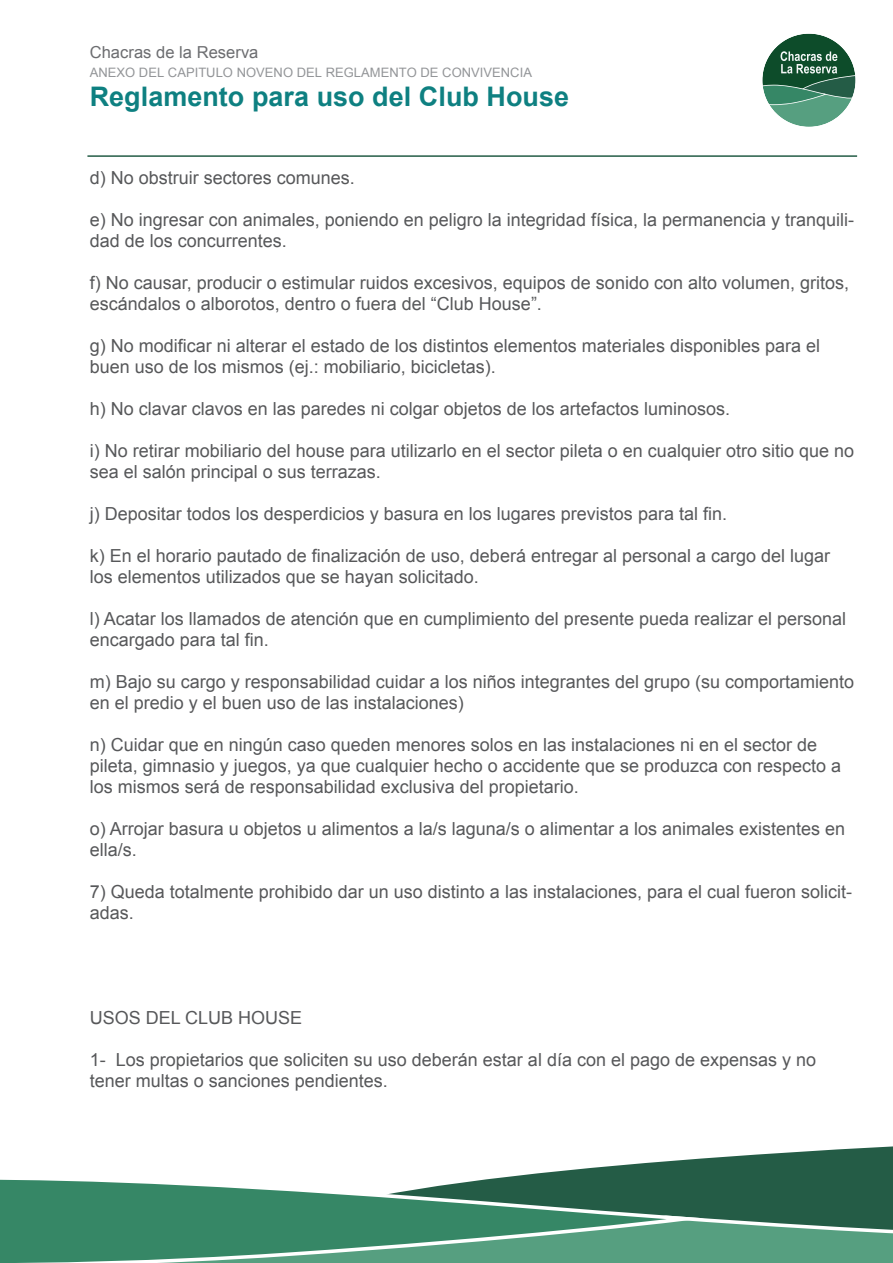
<style>
.page{position:relative;width:893px;height:1263px;background:#fff}
.page>*{position:absolute;margin:0;border:0;box-sizing:border-box;transform-origin:0 0}
.t1{font:700 27px "Arial";color:#0e8081}
.t2{font:18px/21px "Arial";color:#57585a}
.t3{font:16.5px "Arial";color:#6c6d70}
.t4{font:13.05px "Arial";color:#939598}
</style>
<div class="page">
<svg style="left:515px;top:1146px;width:378px;height:69px;fill:#245c46"></svg>
<svg style="left:704px;top:1215px;width:189px;height:48px;background:#58997e"></svg>
<svg style="left:0;top:1176px;width:704px;height:87px;background:#54957b"></svg>
<svg style="left:762px;top:33px;width:94px;height:94px"></svg>
<hr style="left:87px;top:155px;width:770px;height:2px;background:#245c46">
<p class="t3" style="left:90px;top:42px;width:170px">Chacras de la Reserva</p>
<p class="t4" style="left:90px;top:64px;width:444px">ANEXO DEL CAPITULO NOVENO DEL REGLAMENTO DE CONVIVENCIA</p>
<h1 class="t1" style="left:90px;top:79px;width:481px">Reglamento para uso del Club House</h1>
<p class="t2" style="left:90px;top:168px;width:267px">d) No obstruir sectores comunes.</p>
<p class="t2" style="left:90px;top:210px;width:766px">e) No ingresar con animales, poniendo en peligro la integridad física, la permanencia y tranquili&shy;dad de los concurrentes.</p>
<p class="t2" style="left:90px;top:273px;width:761px">f) No causar, producir o estimular ruidos excesivos, equipos de sonido con alto volumen, gritos, escándalos o alborotos, dentro o fuera del “Club House”.</p>
<p class="t2" style="left:90px;top:336px;width:732px">g) No modificar ni alterar el estado de los distintos elementos materiales disponibles para el buen uso de los mismos (ej.: mobiliario, bicicletas).</p>
<p class="t2" style="left:90px;top:399px;width:642px">h) No clavar clavos en las paredes ni colgar objetos de los artefactos luminosos.</p>
<p class="t2" style="left:90px;top:441px;width:766px">i) No retirar mobiliario del house para utilizarlo en el sector pileta o en cualquier otro sitio que no sea el salón principal o sus terrazas.</p>
<p class="t2" style="left:90px;top:504px;width:639px">j) Depositar todos los desperdicios y basura en los lugares previstos para tal fin.</p>
<p class="t2" style="left:90px;top:546px;width:742px">k) En el horario pautado de finalización de uso, deberá entregar al personal a cargo del lugar los elementos utilizados que se hayan solicitado.</p>
<p class="t2" style="left:90px;top:609px;width:758px">l) Acatar los llamados de atención que en cumplimiento del presente pueda realizar el personal encargado para tal fin.</p>
<p class="t2" style="left:90px;top:672px;width:766px">m) Bajo su cargo y responsabilidad cuidar a los niños integrantes del grupo (su comportamiento en el predio y el buen uso de las instalaciones)</p>
<p class="t2" style="left:90px;top:735px;width:753px">n) Cuidar que en ningún caso queden menores solos en las instalaciones ni en el sector de pileta, gimnasio y juegos, ya que cualquier hecho o accidente que se produzca con respecto a los mismos será de responsabilidad exclusiva del propietario.</p>
<p class="t2" style="left:90px;top:819px;width:757px">o) Arrojar basura u objetos u alimentos a la/s laguna/s o alimentar a los animales existentes en ella/s.</p>
<p class="t2" style="left:90px;top:882px;width:764px">7) Queda totalmente prohibido dar un uso distinto a las instalaciones, para el cual fueron solicit&shy;adas.</p>
<p class="t2" style="left:90px;top:1008px;width:214px">USOS DEL CLUB HOUSE</p>
<p class="t2" style="left:90px;top:1050px;width:728px">1- Los propietarios que soliciten su uso deberán estar al día con el pago de expensas y no tener multas o sanciones pendientes.</p>
</div>
